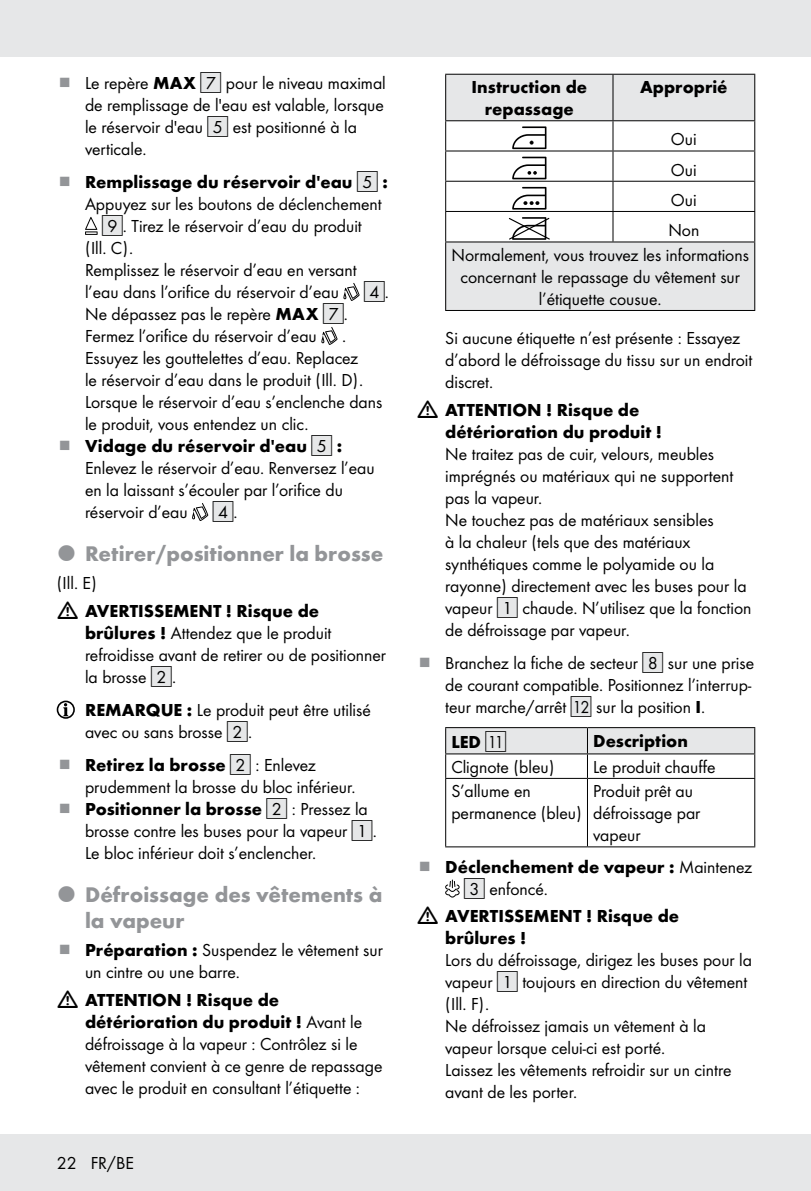
<style>
.page{position:relative;width:811px;height:1191px;background:#fff}
.page>*{position:absolute;margin:0;border:0;box-sizing:border-box;transform-origin:0 0}
.t1{font:700 22px/26px "Futura";color:#939598}
.t2{font:18px/22px "Futura Boo";color:#000}
.t3{font:700 18px/22px "Futura";color:#000}
.t4{font:15.8px "IMP Lidl Num Box";color:#000}
.s1{font-family:"Futura";font-weight:700}
.s2{font-family:"IMP Lidl Num Box";font-size:15.8px;color:#e6e7e8}
.s3{font-family:"IMP Lidl Num Box";font-size:15.8px}
.s4{font-family:"IMP Lidl Num Box";font-weight:400;font-size:15.8px;color:#e6e7e8}
.s5{font-family:"IMP Lidl Num Box";font-weight:400;font-size:15.8px}
.s6{color:#e6e7e8}
.s7{font-family:"Futura Boo";font-size:18px}
.s8{font-family:"Futura Boo";font-weight:400}
</style>
<div class="page">
<div style="left:0;top:1134px;width:811px;height:57px;background:#e6e7e8"></div>
<div style="left:0;top:0;width:811px;height:57px;background:#e6e7e8"></div>
<svg style="left:85px;top:217px;width:12px;height:13px"></svg>
<svg style="left:85px;top:231px;width:13px;height:4px"></svg>
<svg style="left:343px;top:283px;width:16px;height:18px"></svg>
<svg style="left:321px;top:327px;width:16px;height:18px"></svg>
<svg style="left:192px;top:503px;width:16px;height:18px"></svg>
<svg style="left:57px;top:701px;width:17px;height:17px"></svg>
<div style="left:57px;top:700px;width:18px;height:18px;border:2px solid #000;border-radius:50%"></div>
<svg style="left:63px;top:703px;width:5px;height:13px"></svg>
<div style="left:446px;top:242px;width:309px;height:68px;background:#e6e7e8"></div>
<hr style="left:445px;top:150px;width:168px;height:1px;background:#000">
<hr style="left:445px;top:151px;width:1px;height:30px;background:#000">
<hr style="left:613px;top:150px;width:142px;height:1px;background:#000">
<hr style="left:612px;top:151px;width:1px;height:30px;background:#000">
<hr style="left:754px;top:151px;width:1px;height:30px;background:#000">
<hr style="left:445px;top:181px;width:168px;height:1px;background:#000">
<hr style="left:613px;top:181px;width:142px;height:1px;background:#000">
<hr style="left:445px;top:211px;width:168px;height:1px;background:#000">
<svg style="left:445px;top:182px;width:1px;height:59px"></svg>
<hr style="left:613px;top:211px;width:142px;height:1px;background:#000">
<svg style="left:612px;top:182px;width:1px;height:59px"></svg>
<svg style="left:754px;top:182px;width:1px;height:59px"></svg>
<hr style="left:445px;top:241px;width:168px;height:1px;background:#000">
<hr style="left:445px;top:242px;width:1px;height:68px;background:#000">
<hr style="left:613px;top:241px;width:142px;height:1px;background:#000">
<hr style="left:754px;top:242px;width:1px;height:68px;background:#000">
<hr style="left:445px;top:310px;width:168px;height:1px;background:#000">
<hr style="left:613px;top:310px;width:142px;height:1px;background:#000">
<svg style="left:445px;top:74px;width:310px;height:76px"></svg>
<svg style="left:512px;top:157px;width:34px;height:22px"></svg>
<svg style="left:512px;top:187px;width:34px;height:23px"></svg>
<svg style="left:509px;top:217px;width:41px;height:23px"></svg>
<svg style="left:445px;top:727px;width:310px;height:51px"></svg>
<hr style="left:445px;top:778px;width:142px;height:1px;background:#000">
<hr style="left:445px;top:779px;width:1px;height:67px;background:#000">
<hr style="left:587px;top:778px;width:168px;height:1px;background:#000">
<hr style="left:587px;top:779px;width:1px;height:67px;background:#000">
<hr style="left:754px;top:779px;width:1px;height:67px;background:#000">
<hr style="left:445px;top:846px;width:142px;height:1px;background:#000">
<hr style="left:587px;top:846px;width:168px;height:1px;background:#000">
<svg style="left:445px;top:879px;width:14px;height:18px"></svg>
<p class="t2" style="left:85px;top:71px;width:302px">Le repère <span class="s1">MAX</span> <span class="s2">[</span><span class="s3">7]</span> pour le niveau maximal de remplissage de l'eau est valable, lorsque le réservoir d'eau <span class="s2">[</span><span class="s3">5]</span> est positionné à la verticale.</p>
<p class="t3" style="left:85px;top:170px;width:304px">Remplissage du réservoir d'eau <span class="s4">[</span><span class="s5">5]</span> :</p>
<p class="t2" style="left:85px;top:192px;width:298px">Appuyez sur les boutons de déclenchement</p>
<p class="t2" style="left:102px;top:214px;width:261px"><span class="s2">[</span><span class="s3">9]</span>. Tirez le réservoir d’eau du produit</p>
<p class="t2" style="left:85px;top:236px;width:50px">(Ill. C).</p>
<p class="t2" style="left:85px;top:258px;width:273px">Remplissez le réservoir d’eau en versant</p>
<p class="t2" style="left:85px;top:280px;width:255px">l’eau dans l’orifice du réservoir d’eau</p>
<p class="t4" style="left:364px;top:281px;width:26px"><span class="s6">[</span>4]<span class="s7">.</span></p>
<p class="t2" style="left:85px;top:302px;width:264px">Ne dépassez pas le repère <span class="s1">MAX</span> <span class="s2">[</span><span class="s3">7]</span>.<br>Fermez l’orifice du réservoir d’eau</p>
<p class="t2" style="left:85px;top:324px;width:299px;text-indent:257px">.<br>Essuyez les gouttelettes d’eau. Replacez<br>le réservoir d’eau dans le produit (Ill. D).<br>Lorsque le réservoir d’eau s’enclenche dans le produit, vous entendez un clic.</p>
<p class="t3" style="left:85px;top:434px;width:259px">Vidage du réservoir d'eau <span class="s4">[</span><span class="s5">5]</span> :</p>
<p class="t2" style="left:85px;top:456px;width:291px">Enlevez le réservoir d’eau. Renversez l’eau en la laissant s’écouler par l’orifice du réservoir d’eau</p>
<p class="t4" style="left:213px;top:501px;width:26px"><span class="s6">[</span>4]<span class="s7">.</span></p>
<p class="t1" style="left:85px;top:539px;width:300px">Retirer/positionner la brosse</p>
<p class="t2" style="left:57px;top:571px;width:42px">(Ill. E)</p>
<p class="t3" style="left:85px;top:598px;width:235px">AVERTISSEMENT ! Risque de</p>
<p class="t2" style="left:85px;top:620px;width:302px"><span class="s1">brûlures !</span> Attendez que le produit refroidisse avant de retirer ou de positionner la brosse <span class="s2">[</span><span class="s3">2]</span>.</p>
<p class="t2" style="left:85px;top:698px;width:287px"><span class="s1">REMARQUE :</span> Le produit peut être utilisé avec ou sans brosse <span class="s2">[</span><span class="s3">2]</span>.</p>
<p class="t3" style="left:85px;top:753px;width:232px">Retirez la brosse <span class="s4">[</span><span class="s5">2]</span> <span class="s8">: Enlevez</span></p>
<p class="t2" style="left:85px;top:775px;width:272px">prudemment la brosse du bloc inférieur.</p>
<p class="t3" style="left:85px;top:797px;width:284px">Positionner la brosse <span class="s4">[</span><span class="s5">2]</span> <span class="s8">: Pressez la</span></p>
<p class="t2" style="left:85px;top:819px;width:293px">brosse contre les buses pour la vapeur <span class="s2">[</span><span class="s3">1]</span>.<br>Le bloc inférieur doit s’enclencher.</p>
<p class="t1" style="left:85px;top:880px;width:299px">Défroissage des vêtements à la vapeur</p>
<p class="t2" style="left:85px;top:938px;width:299px"><span class="s1">Préparation :</span> Suspendez le vêtement sur un cintre ou une barre.</p>
<p class="t3" style="left:85px;top:987px;width:278px">ATTENTION ! Risque de détérioration du produit ! <span class="s8">Avant le</span></p>
<p class="t2" style="left:85px;top:1031px;width:299px">défroissage à la vapeur : Contrôlez si le vêtement convient à ce genre de repassage avec le produit en consultant l’étiquette :</p>
<p class="t2" style="left:57px;top:1151px;width:79px">22 FR/BE</p>
<p class="t3" style="left:471px;top:75px;width:117px;text-align:center">Instruction de repassage</p>
<p class="t3" style="left:640px;top:75px;width:89px">Approprié</p>
<p class="t2" style="left:668px;top:123px;width:33px;line-height:30.4px">Oui<br>Oui<br>Oui<br>Non</p>
<p class="t2" style="left:451px;top:243px;width:299px;text-align:center">Normalement, vous trouvez les informations concernant le repassage du vêtement sur l’étiquette cousue.</p>
<p class="t2" style="left:445px;top:326px;width:309px">Si aucune étiquette n’est présente : Essayez d’abord le défroissage du tissu sur un endroit discret.</p>
<p class="t3" style="left:445px;top:397px;width:218px">ATTENTION ! Risque de détérioration du produit !</p>
<p class="t2" style="left:445px;top:442px;width:308px">Ne traitez pas de cuir, velours, meubles imprégnés ou matériaux qui ne supportent pas la vapeur.<br>Ne touchez pas de matériaux sensibles<br>à la chaleur (tels que des matériaux synthétiques comme le polyamide ou la rayonne) directement avec les buses pour la vapeur <span class="s2">[</span><span class="s3">1]</span> chaude. N’utilisez que la fonction de défroissage par vapeur.</p>
<p class="t2" style="left:445px;top:651px;width:310px">Branchez la fiche de secteur <span class="s2">[</span><span class="s3">8]</span> sur une prise de courant compatible. Positionnez l’interrup&shy;teur marche/arrêt <span class="s2">[</span><span class="s3">12]</span> sur la position <span class="s1">I</span>.</p>
<p class="t3" style="left:451px;top:730px;width:57px">LED <span class="s4">[</span><span class="s5">11]</span></p>
<p class="t3" style="left:593px;top:729px;width:96px">Description</p>
<p class="t2" style="left:451px;top:754px;width:104px">Clignote (bleu)</p>
<p class="t2" style="left:593px;top:754px;width:124px">Le produit chauffe</p>
<p class="t2" style="left:451px;top:779px;width:132px">S’allume en permanence (bleu)</p>
<p class="t2" style="left:593px;top:779px;width:109px">Produit prêt au défroissage par vapeur</p>
<p class="t3" style="left:445px;top:854px;width:308px">Déclenchement de vapeur : <span class="s8">Maintenez</span></p>
<p class="t2" style="left:464px;top:876px;width:85px"><span class="s2">[</span><span class="s3">3]</span> enfoncé.</p>
<p class="t3" style="left:445px;top:904px;width:235px">AVERTISSEMENT ! Risque de brûlures !</p>
<p class="t2" style="left:445px;top:948px;width:308px">Lors du défroissage, dirigez les buses pour la vapeur <span class="s2">[</span><span class="s3">1]</span> toujours en direction du vêtement (Ill. F).<br>Ne défroissez jamais un vêtement à la vapeur lorsque celui-ci est porté.<br>Laissez les vêtements refroidir sur un cintre avant de les porter.</p>
</div>
